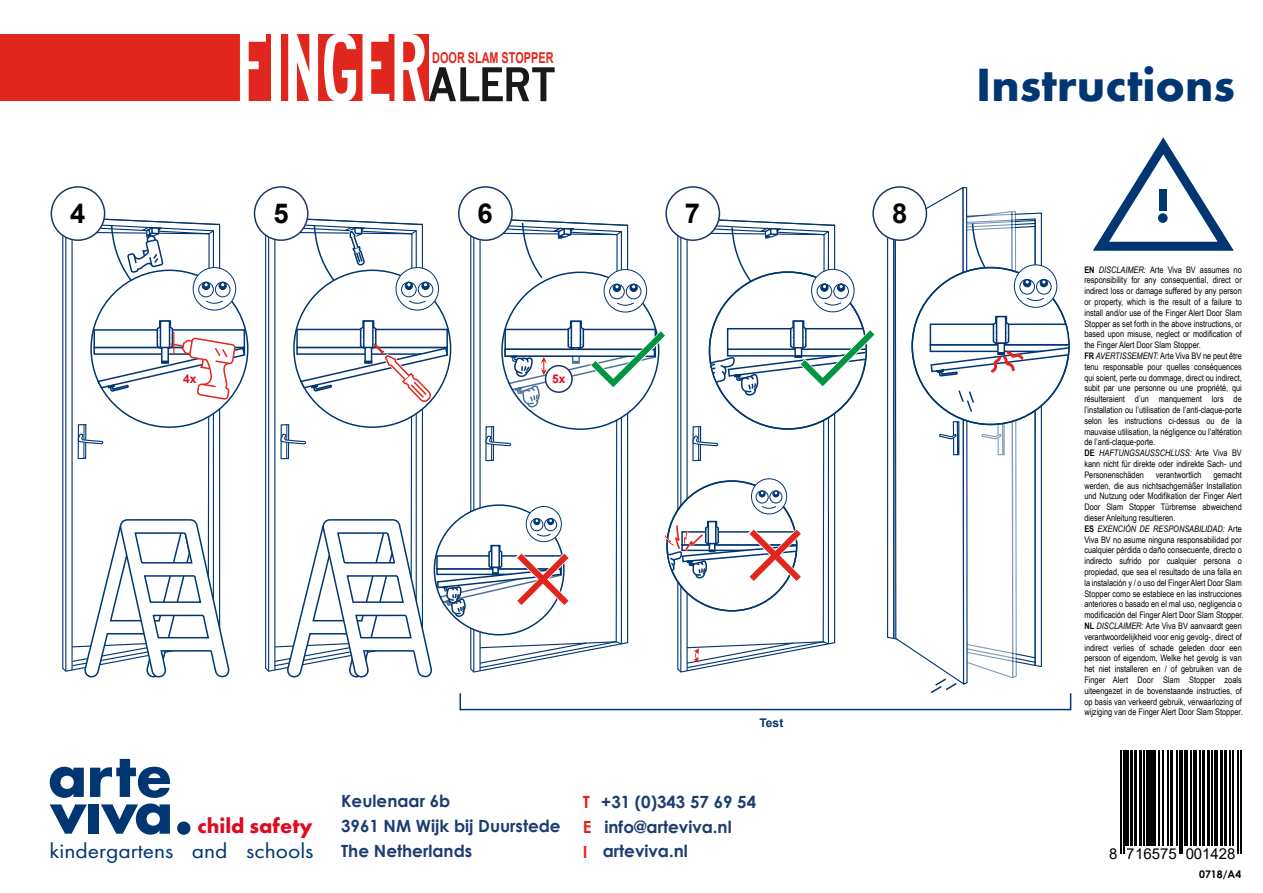
<style>
.page{position:relative;width:1263px;height:893px;background:#fff}
.page>*{position:absolute;margin:0;border:0;box-sizing:border-box;transform-origin:0 0}
.t1{font:700 48.45px "Futura PT";color:#003671}
.t2{font:700 27.45px "Arial";color:#010101}
.t3{font:700 27.3px "Arial";color:#010101}
.t4{font:21.6px "Futura PT";color:#003671;scale:1.08 1}
.t5{font:700 21.6px "Futura PT";color:#df0a1f}
.t6{font:700 16.8px/25.2px "Century Gothic";color:#1c3d72}
.t7{font:700 16.8px "Century Gothic";color:#e1261d}
.t8{font:700 15px "Arial";color:#e1261d;scale:.72 1}
.t9{font:15px "Arial";color:#010101}
.t10{font:700 12px "Arial";color:#dd0b24}
.t11{font:700 12px "Arial";color:#003671}
.t12{font:700 10.5px "Century Gothic";color:#010101}
.t13{font:9px/10.8px "Arial Narrow";color:#010101}
.s1{color:#e1261d}
.s2{font-weight:700}
.s3{font-style:italic}
</style>
<div class="page">
<div style="left:0;top:34px;width:429px;height:67px;background:#e1261d"></div>
<svg style="left:240px;top:34px;width:26px;height:67px"></svg>
<div style="left:271px;top:34px;width:10px;height:68px;background:#fff"></div>
<svg style="left:288px;top:34px;width:30px;height:67px"></svg>
<svg style="left:324px;top:34px;width:32px;height:67px"></svg>
<svg style="left:362px;top:34px;width:193px;height:68px"></svg>
<svg style="left:254px;top:187px;width:54px;height:53px"></svg>
<svg style="left:65px;top:223px;width:156px;height:449px"></svg>
<div style="left:91px;top:270px;width:157px;height:157px;background:#fff;border-radius:50%"></div>
<svg style="left:93px;top:348px;width:3px;height:7px"></svg>
<svg style="left:193px;top:268px;width:43px;height:42px"></svg>
<div style="left:193px;top:267px;width:43px;height:43px;border:1px solid #003671;border-radius:50%"></div>
<svg style="left:215px;top:282px;width:15px;height:15px"></svg>
<div style="left:215px;top:282px;width:15px;height:15px;border:1px solid #003671;border-radius:50%"></div>
<svg style="left:199px;top:282px;width:14px;height:15px"></svg>
<div style="left:198px;top:282px;width:16px;height:15px;border:1px solid #003671;border-radius:50%"></div>
<div style="left:219px;top:282px;width:8px;height:8px;border:1px solid #003671;border-radius:50%"></div>
<div style="left:202px;top:282px;width:8px;height:8px;border:1px solid #003671;border-radius:50%"></div>
<svg style="left:205px;top:300px;width:18px;height:4px"></svg>
<svg style="left:61px;top:213px;width:154px;height:73px"></svg>
<svg style="left:96px;top:320px;width:150px;height:83px"></svg>
<svg style="left:71px;top:518px;width:159px;height:160px"></svg>
<div style="left:51px;top:187px;width:54px;height:53px;background:#fff;border-radius:50%"></div>
<div style="left:51px;top:186px;width:54px;height:55px;border:2px solid #1e3662;border-radius:50%"></div>
<svg style="left:264px;top:186px;width:807px;height:525px"></svg>
<svg style="left:1093px;top:137px;width:141px;height:114px"></svg>
<div style="left:1159px;top:190px;width:8px;height:21px;background:#003671"></div>
<div style="left:1158px;top:213px;width:9px;height:10px;background:#003671;border-radius:50%"></div>
<svg style="left:50px;top:759px;width:120px;height:76px"></svg>
<div style="left:177px;top:821px;width:13px;height:14px;background:#003671;border-radius:50%"></div>
<svg style="left:1120px;top:750px;width:122px;height:104px"></svg>
<hr style="left:1120px;top:750px;width:2px;height:103px;background:#010101">
<hr style="left:1123px;top:750px;width:1px;height:103px;background:#010101">
<hr style="left:1125px;top:750px;width:4px;height:96px;background:#010101">
<hr style="left:1130px;top:750px;width:3px;height:96px;background:#010101">
<hr style="left:1134px;top:750px;width:3px;height:96px;background:#010101">
<hr style="left:1139px;top:750px;width:3px;height:96px;background:#010101">
<hr style="left:1143px;top:750px;width:2px;height:96px;background:#010101">
<div style="left:1146px;top:750px;width:5px;height:96px;background:#010101"></div>
<hr style="left:1152px;top:750px;width:4px;height:96px;background:#010101">
<hr style="left:1159px;top:750px;width:1px;height:96px;background:#010101">
<hr style="left:1163px;top:750px;width:1px;height:96px;background:#010101">
<hr style="left:1168px;top:750px;width:1px;height:96px;background:#010101">
<hr style="left:1170px;top:750px;width:3px;height:96px;background:#010101">
<hr style="left:1176px;top:750px;width:2px;height:96px;background:#010101">
<hr style="left:1179px;top:750px;width:1px;height:103px;background:#010101">
<hr style="left:1182px;top:750px;width:1px;height:103px;background:#010101">
<hr style="left:1184px;top:750px;width:4px;height:96px;background:#010101">
<hr style="left:1190px;top:750px;width:2px;height:96px;background:#010101">
<hr style="left:1193px;top:750px;width:4px;height:96px;background:#010101">
<hr style="left:1199px;top:750px;width:2px;height:96px;background:#010101">
<hr style="left:1202px;top:750px;width:3px;height:96px;background:#010101">
<hr style="left:1207px;top:750px;width:3px;height:96px;background:#010101">
<hr style="left:1211px;top:750px;width:1px;height:96px;background:#010101">
<svg style="left:1213px;top:750px;width:4px;height:96px"></svg>
<hr style="left:1220px;top:750px;width:2px;height:96px;background:#010101">
<hr style="left:1224px;top:750px;width:2px;height:96px;background:#010101">
<hr style="left:1229px;top:750px;width:1px;height:96px;background:#010101">
<hr style="left:1233px;top:750px;width:1px;height:96px;background:#010101">
<hr style="left:1238px;top:750px;width:1px;height:103px;background:#010101">
<hr style="left:1240px;top:750px;width:2px;height:103px;background:#010101">
<h3 class="t8" style="left:432px;top:48px;width:170px">DOOR SLAM STOPPER</h3>
<h2 class="t2" style="left:70px;top:194px;width:17px">4</h2>
<h3 class="t3" style="left:273px;top:194px;width:17px">5</h3>
<h2 class="t2" style="left:478px;top:194px;width:17px">6</h2>
<h2 class="t2" style="left:685px;top:194px;width:17px">7</h2>
<h2 class="t2" style="left:892px;top:194px;width:17px">8</h2>
<h3 class="t10" style="left:183px;top:370px;width:15px">4x</h3>
<h3 class="t10" style="left:552px;top:370px;width:15px">5x</h3>
<h3 class="t11" style="left:759px;top:714px;width:25px">Test</h3>
<h3 class="t6" style="left:341px;top:787px;width:221px">Keulenaar 6b<br>3961 NM Wijk bij Duurstede<br>The Netherlands</h3>
<h3 class="t6" style="left:583px;top:788px;width:175px"><span class="s1">T</span> +31 (0)343 57 69 54<br><span class="s1">E</span> info@arteviva.nl</h3>
<h3 class="t5" style="left:198px;top:812px;width:116px">child safety</h3>
<h3 class="t4" style="left:50px;top:838px;width:246px">kindergartens and schools</h3>
<h3 class="t7" style="left:583px;top:839px;width:6px">I</h3>
<h3 class="t6" style="left:603px;top:838px;width:87px">arteviva.nl</h3>
<h1 class="t1" style="left:976px;top:54px;width:260px">Instructions</h1>
<p class="t13" style="left:1084px;top:264px;width:159px"><span class="s2">EN</span> <span class="s3">DISCLAIMER:</span> Arte Viva BV assumes no responsibility for any consequential, direct or indirect loss or damage suffered by any person or property, which is the result of a failure to install and/or use of the Finger Alert Door Slam Stopper as set forth in the above instructions, or based upon misuse, neglect or modification of the Finger Alert Door Slam Stopper.<br><span class="s2">FR</span> <span class="s3">AVERTISSEMENT:</span> Arte Viva BV ne peut être tenu responsable pour quelles conséquences qui soient, perte ou dommage, direct ou indirect, subit par une personne ou une propriété, qui résulteraient d’un manquement lors de l’installation ou l’utilisation de l’anti-claque-porte selon les instructions ci-dessus ou de la mauvaise utilisation, la négligence ou l’altération de l’anti-claque-porte.<br><span class="s2">DE</span> <span class="s3">HAFTUNGSAUSSCHLUSS:</span> Arte Viva BV kann nicht für direkte oder indirekte Sach- und Personenschäden</p>
<p class="t13" style="left:1084px;top:469px;width:161px;text-indent:129px">gemacht werden, die aus nichtsachgemäßer Installation und Nutzung oder Modifikation der Finger Alert Door Slam Stopper Türbremse abweichend dieser Anleitung resultieren.<br><span class="s2">ES</span> <span class="s3">EXENCIÓN DE RESPONSABILIDAD:</span> Arte Viva BV no asume ninguna responsabilidad por cualquier pérdida o daño consecuente, directo o indirecto sufrido por cualquier persona o propiedad, que sea el resultado de una falla en la instalación y / o uso del Finger Alert Door Slam Stopper como se establece en las instrucciones anteriores o basado en el mal uso, negligencia o modificación del Finger Alert Door Slam Stopper.<br><span class="s2">NL</span> <span class="s3">DISCLAIMER:</span> Arte Viva BV aanvaardt geen verantwoordelijkheid voor enig gevolg-, direct of indirect verlies of schade geleden door een persoon of eigendom, Welke het gevolg is van het niet installeren en / of gebruiken van de Finger Alert Door Slam Stopper zoals uiteengezet in de bovenstaande instructies, of op basis van verkeerd gebruik, verwaarlozing of wijziging van de Finger Alert Door Slam Stopper.</p>
<p class="t13" style="left:1156px;top:469px;width:47px">verantwortlich</p>
<h3 class="t9" style="left:1109px;top:844px;width:128px">8 716575 001428</h3>
<p class="t12" style="left:1199px;top:866px;width:44px">0718/A4</p>
</div>
